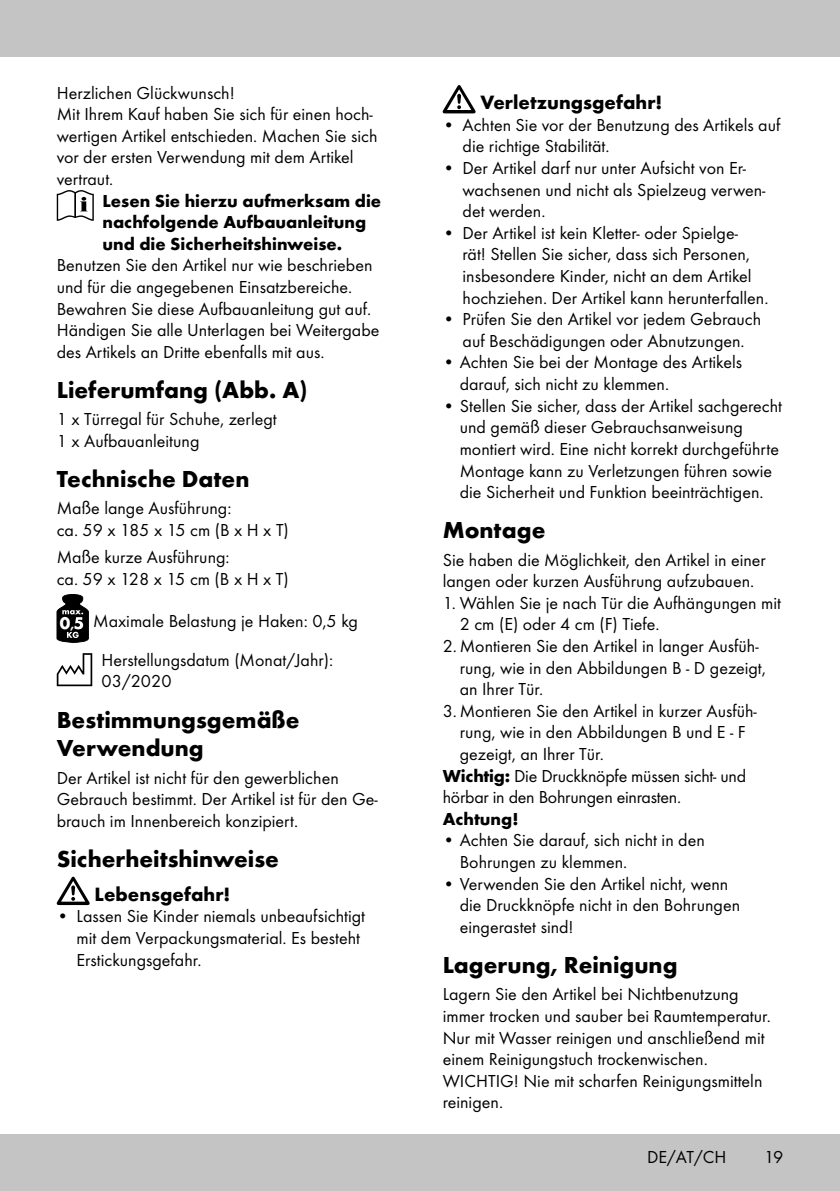
<style>
.page{position:relative;width:840px;height:1191px;background:#fff}
.page>*{position:absolute;margin:0;border:0;box-sizing:border-box;transform-origin:0 0}
.t1{font:700 24px/28.8px "Futura TOT";color:#000}
.t2{font:700 20px "Futura TOT";color:#000}
.t3{font:18px/21.6px "Futura TOT Boo";color:#000}
.t4{font:700 18px/21.6px "Futura TOT";color:#000}
.s1{font-family:"Futura TOT";font-weight:700}
</style>
<div class="page">
<div style="left:0;top:1134px;width:839px;height:57px;background:#c5c4c4"></div>
<div style="left:0;top:0;width:839px;height:57px;background:#c5c4c4"></div>
<svg style="left:442px;top:85px;width:33px;height:28px"></svg>
<svg style="left:57px;top:190px;width:37px;height:31px"></svg>
<svg style="left:57px;top:594px;width:32px;height:48px"></svg>
<svg style="left:57px;top:653px;width:35px;height:33px"></svg>
<svg style="left:57px;top:876px;width:33px;height:29px"></svg>
<p class="t3" style="left:57px;top:82px;width:322px">Herzlichen Glückwunsch!<br>Mit Ihrem Kauf haben Sie sich für einen hoch&shy;wertigen Artikel entschieden. Machen Sie sich vor der ersten Verwendung mit dem Artikel vertraut.</p>
<p class="t4" style="left:102px;top:189px;width:280px">Lesen Sie hierzu aufmerksam die nachfolgende Aufbauanleitung und die Sicherheitshinweise.</p>
<p class="t3" style="left:57px;top:254px;width:324px">Benutzen Sie den Artikel nur wie beschrieben und für die angegebenen Einsatzbereiche.<br>Bewahren Sie diese Aufbauanleitung gut auf.<br>Händigen Sie alle Unterlagen bei Weitergabe des Artikels an Dritte ebenfalls mit aus.</p>
<h1 class="t1" style="left:57px;top:375px;width:252px">Lieferumfang (Abb. A)</h1>
<p class="t3" style="left:57px;top:408px;width:221px">1 x Türregal für Schuhe, zerlegt<br>1 x Aufbauanleitung</p>
<h1 class="t1" style="left:57px;top:464px;width:194px">Technische Daten</h1>
<p class="t3" style="left:57px;top:497px;width:233px">Maße lange Ausführung: ca.59x185x15cm(BxHxT)</p>
<p class="t3" style="left:57px;top:546px;width:233px">Maße kurze Ausführung: ca.59x128x15cm(BxHxT)</p>
<p class="t3" style="left:101px;top:602px;width:258px;line-height:38.6px;text-indent:-42px"><sub>0</sub><sub>,</sub> Maximale Belastung je Haken: 0,5 kg<br>Herstellungsdatum (Monat/Jahr):</p>
<p class="t3" style="left:101px;top:670px;width:71px">03/2020</p>
<h1 class="t1" style="left:57px;top:704px;width:244px">Bestimmungsgemäße<br>Verwendung</h1>
<p class="t3" style="left:57px;top:766px;width:322px">Der Artikel ist nicht für den gewerblichen<br>Gebrauch bestimmt. Der Artikel ist für den Ge&shy;brauch im Innenbereich konzipiert.</p>
<h1 class="t1" style="left:57px;top:844px;width:223px">Sicherheitshinweise</h1>
<p class="t2" style="left:95px;top:881px;width:137px">Lebensgefahr!</p>
<p class="t3" style="left:77px;top:905px;width:290px;text-indent:-20px">• Lassen Sie Kinder niemals unbeaufsichtigt mit dem Verpackungsmaterial. Es besteht<br>Erstickungsgefahr.</p>
<p class="t2" style="left:480px;top:90px;width:183px">Verletzungsgefahr!</p>
<p class="t3" style="left:462px;top:114px;width:319px;text-indent:-20px">• Achten Sie vor der Benutzung des Artikels auf die richtige Stabilität.</p>
<p class="t3" style="left:462px;top:157px;width:304px;text-indent:-20px">• Der Artikel darf nur unter Aufsicht von Er&shy;wachsenen und nicht als Spielzeug verwen&shy;det werden.</p>
<p class="t3" style="left:462px;top:222px;width:307px;text-indent:-20px">• Der Artikel ist kein Kletter- oder Spielge-<br>rät! Stellen Sie sicher, dass sich Personen, insbesondere Kinder, nicht an dem Artikel hochziehen. Der Artikel kann herunterfallen.</p>
<p class="t3" style="left:442px;top:308px;width:320px;text-align:center">• Prüfen Sie den Artikel vor jedem Gebrauch auf Beschädigungen oder Abnutzungen.</p>
<p class="t3" style="left:459px;top:351px;width:284px;text-indent:-17px">• Achten Sie bei der Montage des Artikels darauf, sich nicht zu klemmen.</p>
<p class="t3" style="left:459px;top:395px;width:324px;text-indent:-17px">• Stellen Sie sicher, dass der Artikel sachgerecht und gemäß dieser Gebrauchsanweisung montiert wird. Eine nicht korrekt durchgeführte Montage kann zu Verletzungen führen sowie die Sicherheit und Funktion beeinträchtigen.</p>
<h1 class="t1" style="left:442px;top:515px;width:104px">Montage</h1>
<p class="t3" style="left:442px;top:548px;width:324px">Sie haben die Möglichkeit, den Artikel in einer langen oder kurzen Ausführung aufzubauen.</p>
<p class="t3" style="left:459px;top:592px;width:323px;text-indent:-17px">1. Wählen Sie je nach Tür die Aufhängungen mit<br>2 cm (E) oder 4 cm (F) Tiefe.</p>
<p class="t3" style="left:459px;top:635px;width:307px;text-indent:-17px">2. Montieren Sie den Artikel in langer Ausfüh&shy;rung, wie in den Abbildungen B - D gezeigt, an Ihrer Tür.</p>
<p class="t3" style="left:442px;top:700px;width:315px">3. Montieren Sie den Artikel in kurzer Ausfüh-</p>
<p class="t3" style="left:459px;top:721px;width:287px">rung, wie in den Abbildungen B und E - F</p>
<p class="t3" style="left:459px;top:743px;width:146px">gezeigt, an Ihrer Tür.</p>
<p class="t3" style="left:442px;top:764px;width:305px"><span class="s1">Wichtig:</span> Die Druckknöpfe müssen sicht- und</p>
<p class="t3" style="left:442px;top:786px;width:240px">hörbar in den Bohrungen einrasten.</p>
<p class="t4" style="left:442px;top:807px;width:77px">Achtung!</p>
<p class="t3" style="left:459px;top:829px;width:246px;text-indent:-17px">• Achten Sie darauf, sich nicht in den<br>Bohrungen zu klemmen.</p>
<p class="t3" style="left:459px;top:872px;width:282px;text-indent:-17px">• Verwenden Sie den Artikel nicht, wenn die Druckknöpfe nicht in den Bohrungen eingerastet sind!</p>
<h1 class="t1" style="left:442px;top:950px;width:236px">Lagerung, Reinigung</h1>
<p class="t3" style="left:442px;top:983px;width:329px">Lagern Sie den Artikel bei Nichtbenutzung immer trocken und sauber bei Raumtemperatur.<br>Nur mit Wasser reinigen und anschließend mit einem Reinigungstuch trockenwischen.<br>WICHTIG! Nie mit scharfen Reinigungsmitteln reinigen.</p>
<p class="t3" style="left:646px;top:1146px;width:81px">DE/AT/CH</p>
<p class="t3" style="left:763px;top:1146px;width:21px">19</p>
</div>
